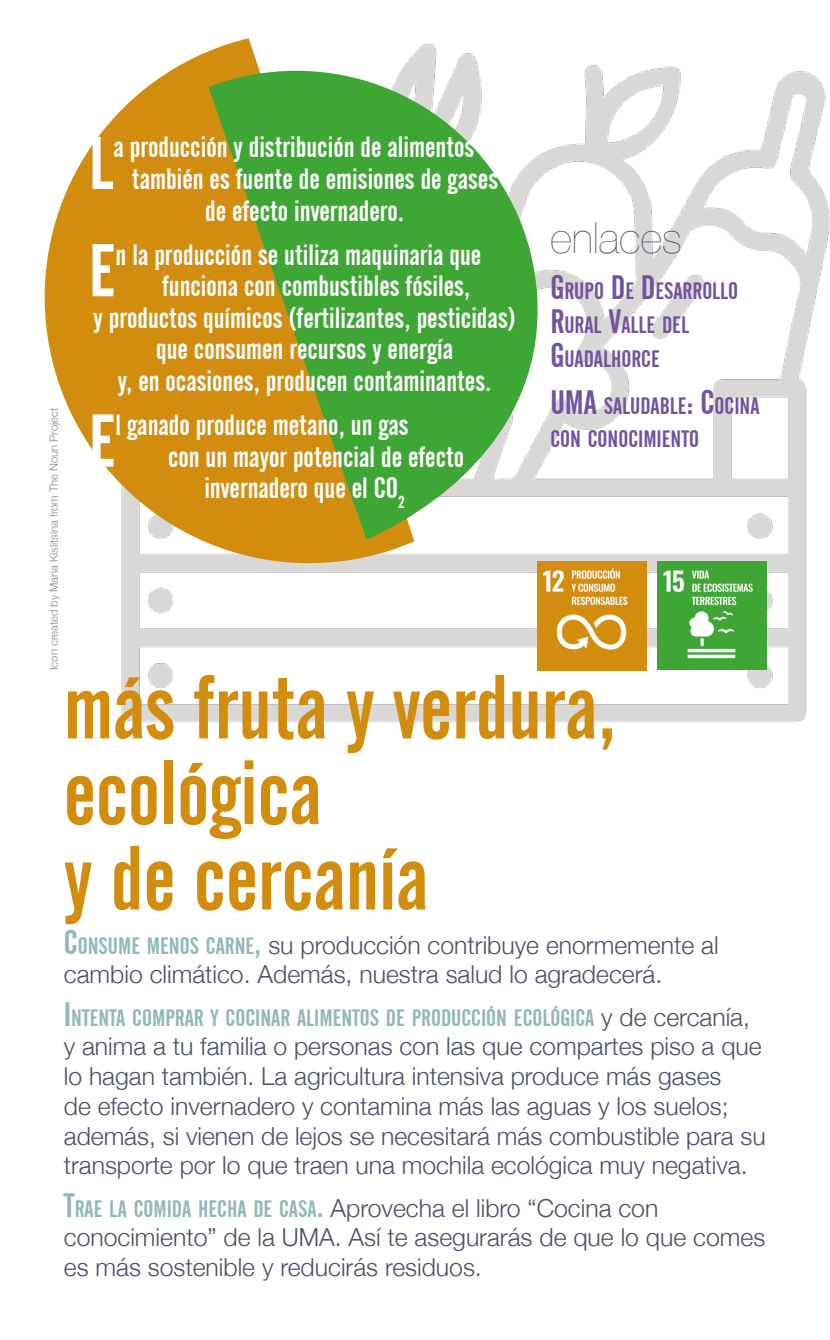
<style>
.page{position:relative;width:830px;height:1340px;background:#fff}
.page>*{position:absolute;margin:0;border:0;box-sizing:border-box;transform-origin:0 0}
.t1{font:90px/85.5px "Alternate Gothic No 2 BT";color:#d28d0e}
.t2{font:73.8px "Alternate Gothic No 2 BT";color:#fff}
.t3{font:200 42.75px "Helvetica Neue";color:#4b4e6e}
.t4{font:29.25px "Alternate Gothic No 2 BT";color:#fff}
.t5{font:300 24.75px/29.7px "Helvetica Neue";color:#4b4e6e}
.t6{font:23.62px/33.8px "Alternate Gothic No 2 BT";color:#73539e}
.t7{font:23.62px "Alternate Gothic No 2 BT";color:#91b8bb}
.t8{font:300 11.25px "Helvetica Neue";color:#878787}
.s1{font-size:33.75px}
.s2{font-family:"Alternate Gothic No 2 BT";font-weight:400;font-size:33.75px;color:#91b8bb}
.s3{font-family:"Alternate Gothic No 2 BT";font-weight:400;font-size:23.62px;color:#91b8bb}
.s4{font-family:"Helvetica Neue";font-weight:300;font-size:24.75px;color:#4b4e6e}
</style>
<div class="page">
<img style="left:44px;top:43px;width:785px;height:680px">
<svg style="left:45px;top:38px;width:369px;height:525px;fill:#d28d0e"></svg>
<svg style="left:208px;top:71px;width:329px;height:468px;background:#7bab48"></svg>
<img style="left:537px;top:561px;width:108px;height:109px">
<img style="left:657px;top:561px;width:108px;height:109px">
<p class="t8" style="left:45px;top:670px;width:264px;rotate:-90deg">Icon created by Maria Kislitsina from The Noun Project</p>
<h2 class="t2" style="left:88px;top:122px;width:26px">L</h2>
<p class="t4" style="left:113px;top:131px;width:362px">a producción y distribución de alimentos</p>
<p class="t4" style="left:132px;top:162px;width:367px">también es fuente de emisiones de gases</p>
<p class="t4" style="left:205px;top:194px;width:200px">de efecto invernadero.</p>
<h2 class="t2" style="left:88px;top:230px;width:29px">E</h2>
<p class="t4" style="left:116px;top:238px;width:367px">n la producción se utiliza maquinaria que</p>
<p class="t4" style="left:162px;top:270px;width:309px">funciona con combustibles fósiles,</p>
<p class="t4" style="left:93px;top:301px;width:423px">y productos químicos (fertilizantes, pesticidas)</p>
<p class="t4" style="left:156px;top:333px;width:298px">que consumen recursos y energía</p>
<p class="t4" style="left:118px;top:364px;width:375px">y, en ocasiones, producen contaminantes.</p>
<h2 class="t2" style="left:88px;top:400px;width:29px">E</h2>
<p class="t4" style="left:116px;top:408px;width:294px">l ganado produce metano, un gas</p>
<p class="t4" style="left:168px;top:440px;width:297px">con un mayor potencial de efecto</p>
<p class="t4" style="left:204px;top:471px;width:202px">invernadero que el CO<sub>2</sub></p>
<h3 class="t3" style="left:550px;top:204px;width:133px">enlaces</h3>
<p class="t6" style="left:550px;top:275px;width:189px"><span class="s1">G</span>RUPO <span class="s1">D</span>E <span class="s1">D</span>ESARROLLO<br><span class="s1">R</span>URAL <span class="s1">V</span>ALLE DEL<br><span class="s1">G</span>UADALHORCE</p>
<p class="t6" style="left:550px;top:389px;width:210px"><span class="s1">UMA</span> SALUDABLE<span class="s1">: C</span>OCINA<br>CON CONOCIMIENTO</p>
<h1 class="t1" style="left:64px;top:665px;width:554px">más fruta y verdura, ecológica<br>y de cercanía</h1>
<p class="t5" style="left:64px;top:928px;width:656px"><span class="s2">C</span><span class="s3">ONSUME MENOS CARNE</span><span class="s2">,</span> su producción contribuye enormemente al cambio climático. Además, nuestra salud lo agradecerá.</p>
<p class="t7" style="left:64px;top:1004px;width:687px"><span class="s1">I</span> NTENTA COMPRAR Y COCINAR ALIMENTOS DE PRODUCCIÓN ECOLÓGICA <span class="s4">y de cercanía,</span></p>
<p class="t5" style="left:64px;top:1029px;width:703px">y anima a tu familia o personas con las que compartes piso a que lo hagan también. La agricultura intensiva produce más gases<br>de efecto invernadero y contamina más las aguas y los suelos; además, si vienen de lejos se necesitará más combustible para su transporte por lo que traen una mochila ecológica muy negativa.</p>
<p class="t5" style="left:64px;top:1191px;width:702px"><span class="s2">T</span><span class="s3">RAE LA COMIDA HECHA DE CASA</span><span class="s2">.</span> Aprovecha el libro “Cocina con conocimiento” de la UMA. Así te asegurarás de que lo que comes es más sostenible y reducirás residuos.</p>
</div>
